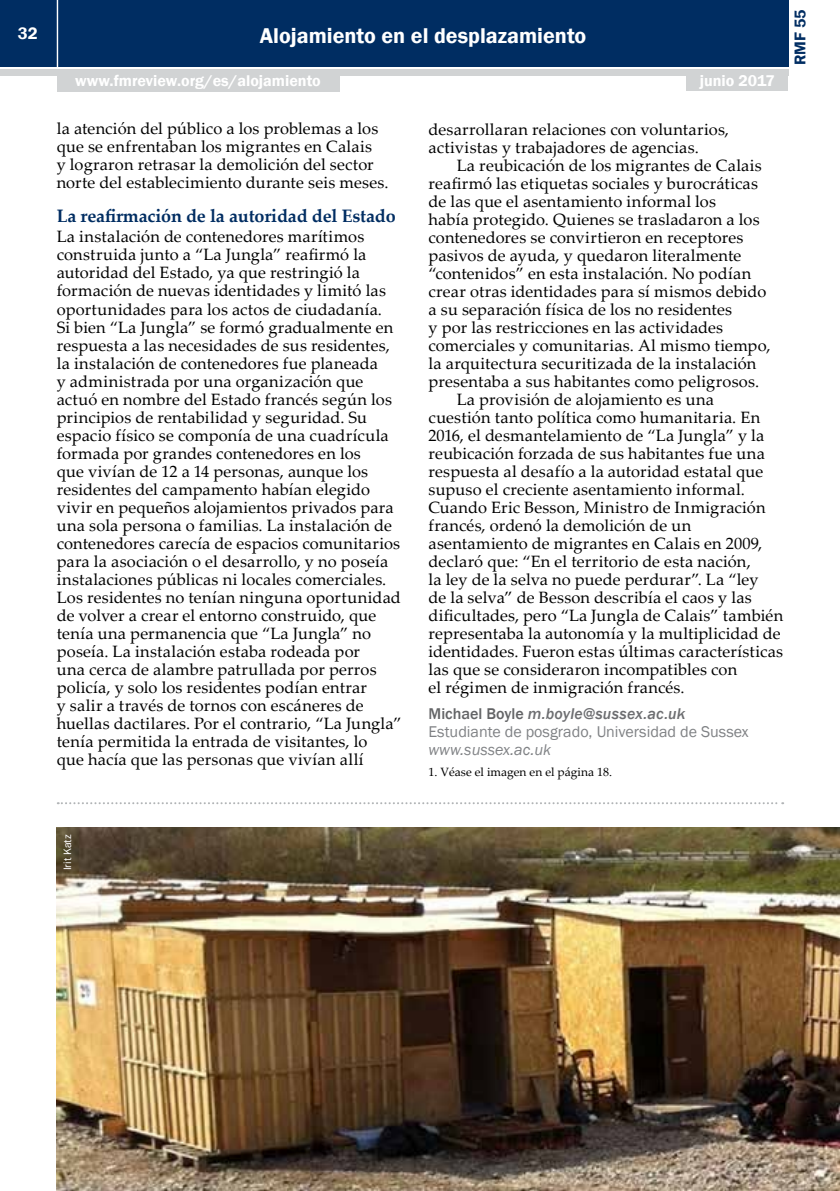
<style>
.page{position:relative;width:840px;height:1191px;background:#fff}
.page>*{position:absolute;margin:0;border:0;box-sizing:border-box;transform-origin:0 0}
.t1{font:600 22px "Franklin Gothic";color:#fff}
.t2{font:700 18px "Palatino Linotype";letter-spacing:-.01em;color:#002d62}
.t3{font:600 17px "Franklin Gothic";color:#fff}
.t4{font:16.4px/18px "Palatino Linotype";letter-spacing:.01em;color:#000}
.t5{font:16px/18px "Franklin Gothic";color:#808285}
.t6{font:600 16px "Franklin Gothic";color:#fff}
.t7{font:italic 16px "Franklin Gothic";color:#808285}
.t8{font:600 16px "Franklin Gothic";color:#002d62}
.t9{font:12px "Palatino Linotype";color:#000}
.t10{font:11px "Franklin Gothic";color:#fff}
.s1{font-weight:500;color:#636466}
.s2{font-weight:500;font-style:italic;color:#6d6e71}
</style>
<div class="page">
<div style="left:0;top:0;width:787px;height:66px;background:#002d62"></div>
<div style="left:0;top:69px;width:787px;height:6px;background:#d1d3d4"></div>
<hr style="left:57px;top:0;width:1px;height:67px;background:#fff">
<div style="left:686px;top:73px;width:101px;height:18px;background:#d1d3d4"></div>
<div style="left:57px;top:74px;width:282px;height:18px;background:#d1d3d4"></div>
<img style="left:57px;top:828px;width:782px;height:363px">
<svg style="left:58px;top:802px;width:724px;height:2px"></svg>
<p class="t3" style="left:18px;top:23px;width:21px">32</p>
<h1 class="t1" style="left:260px;top:22px;width:328px">Alojamiento en el desplazamiento</h1>
<p class="t6" style="left:75px;top:71px;width:247px">www.fmreview.org/es/alojamiento</p>
<p class="t6" style="left:699px;top:71px;width:77px">junio 2017</p>
<p class="t8" style="left:789px;top:65px;width:57px;rotate:-90deg">RMF 55</p>
<p class="t4" style="left:57px;top:119px;width:333px">la atención del público a los problemas a los que se enfrentaban los migrantes en Calais<br>y lograron retrasar la demolición del sector norte del establecimiento durante seis meses.</p>
<p class="t2" style="left:57px;top:203px;width:340px">La reafirmación de la autoridad del Estado</p>
<p class="t4" style="left:57px;top:227px;width:346px">La instalación de contenedores marítimos construida junto a “La Jungla” reafirmó la autoridad del Estado, ya que restringió la formación de nuevas identidades y limitó las oportunidades para los actos de ciudadanía.<br>Si bien “La Jungla” se formó gradualmente en respuesta a las necesidades de sus residentes, la instalación de contenedores fue planeada<br>y administrada por una organización que actuó en nombre del Estado francés según los principios de rentabilidad y seguridad. Su espacio físico se componía de una cuadrícula formada por grandes contenedores en los<br>que vivían de 12 a 14 personas, aunque los residentes del campamento habían elegido vivir en pequeños alojamientos privados para una sola persona o familias. La instalación de contenedores carecía de espacios comunitarios para la asociación o el desarrollo, y no poseía instalaciones públicas ni locales comerciales.<br>Los residentes no tenían ninguna oportunidad de volver a crear el entorno construido, que tenía una permanencia que “La Jungla” no poseía. La instalación estaba rodeada por<br>una cerca de alambre patrullada por perros policía, y solo los residentes podían entrar<br>y salir a través de tornos con escáneres de huellas dactilares. Por el contrario, “La Jungla” tenía permitida la entrada de visitantes, lo<br>que hacía que las personas que vivían allí</p>
<p class="t4" style="left:428px;top:119px;width:302px">desarrollaran relaciones con voluntarios, activistas y trabajadores de agencias.</p>
<p class="t4" style="left:456px;top:155px;width:306px">La reubicación de los migrantes de Calais</p>
<p class="t4" style="left:428px;top:173px;width:331px">reafirmó las etiquetas sociales y burocráticas</p>
<p class="t4" style="left:428px;top:191px;width:289px">de las que el asentamiento informal los</p>
<p class="t4" style="left:428px;top:209px;width:332px">había protegido. Quienes se trasladaron a los</p>
<p class="t4" style="left:428px;top:227px;width:316px">contenedores se convirtieron en receptores</p>
<p class="t4" style="left:428px;top:245px;width:314px">pasivos de ayuda, y quedaron literalmente</p>
<p class="t4" style="left:428px;top:263px;width:324px">“contenidos” en esta instalación. No podían</p>
<p class="t4" style="left:428px;top:281px;width:339px">crear otras identidades para sí mismos debido</p>
<p class="t4" style="left:428px;top:299px;width:305px">a su separación física de los no residentes</p>
<p class="t4" style="left:428px;top:317px;width:296px">y por las restricciones en las actividades</p>
<p class="t4" style="left:428px;top:335px;width:343px">comerciales y comunitarias. Al mismo tiempo,</p>
<p class="t4" style="left:428px;top:353px;width:329px">la arquitectura securitizada de la instalación</p>
<p class="t4" style="left:428px;top:371px;width:332px">presentaba a sus habitantes como peligrosos.</p>
<p class="t4" style="left:456px;top:389px;width:258px">La provisión de alojamiento es una</p>
<p class="t4" style="left:428px;top:407px;width:333px">cuestión tanto política como humanitaria. En</p>
<p class="t4" style="left:428px;top:425px;width:337px">2016, el desmantelamiento de “La Jungla” y la</p>
<p class="t4" style="left:428px;top:443px;width:338px">reubicación forzada de sus habitantes fue una</p>
<p class="t4" style="left:428px;top:461px;width:336px">respuesta al desafío a la autoridad estatal que</p>
<p class="t4" style="left:428px;top:479px;width:318px">supuso el creciente asentamiento informal.</p>
<p class="t4" style="left:428px;top:498px;width:338px">Cuando Eric Besson, Ministro de Inmigración</p>
<p class="t4" style="left:428px;top:516px;width:264px">francés, ordenó la demolición de un</p>
<p class="t4" style="left:428px;top:534px;width:335px">asentamiento de migrantes en Calais en 2009,</p>
<p class="t4" style="left:428px;top:552px;width:323px">declaró que: “En el territorio de esta nación,</p>
<p class="t4" style="left:428px;top:570px;width:331px">la ley de la selva no puede perdurar”. La “ley</p>
<p class="t4" style="left:428px;top:588px;width:324px">de la selva” de Besson describía el caos y las</p>
<p class="t4" style="left:428px;top:606px;width:356px">dificultades, pero “La Jungla de Calais” también</p>
<p class="t4" style="left:428px;top:624px;width:353px">representaba la autonomía y la multiplicidad de</p>
<p class="t4" style="left:428px;top:642px;width:356px">identidades. Fueron estas últimas características</p>
<p class="t4" style="left:428px;top:660px;width:310px">las que se consideraron incompatibles con</p>
<p class="t4" style="left:428px;top:678px;width:257px">el régimen de inmigración francés.</p>
<p class="t5" style="left:428px;top:705px;width:321px"><span class="s1">Michael Boyle</span> <span class="s2">m.boyle@sussex.ac.uk<br></span>Estudiante de posgrado, Universidad de Sussex</p>
<p class="t7" style="left:428px;top:740px;width:124px">www.sussex.ac.uk</p>
<p class="t9" style="left:428px;top:763px;width:185px">1. Véase el imagen en el página 18.</p>
<p class="t10" style="left:61px;top:870px;width:37px;rotate:-90deg">Irit Katz</p>
</div>
